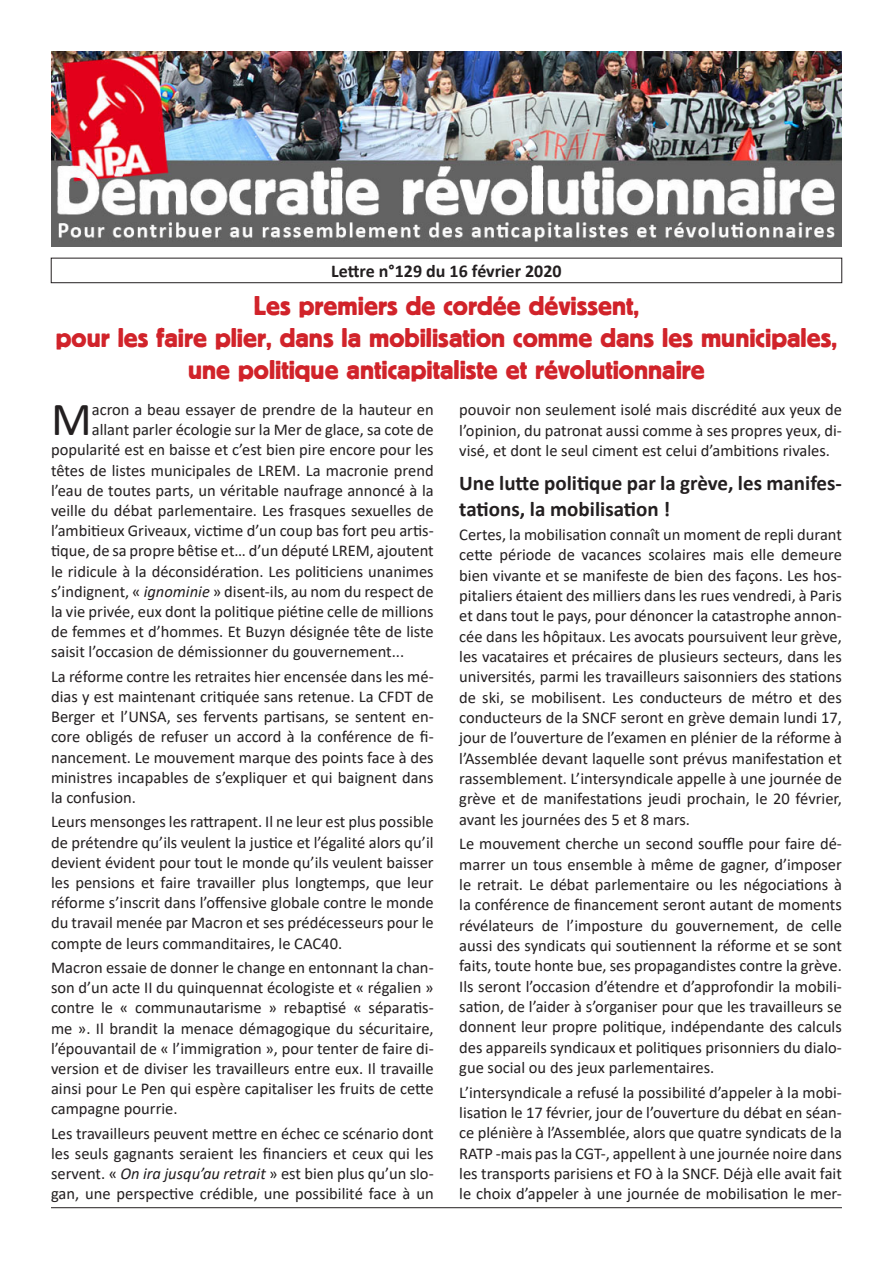
<style>
.page{position:relative;width:893px;height:1263px;background:#fff}
.page>*{position:absolute;margin:0;border:0;box-sizing:border-box;transform-origin:0 0}
.t1{font:47.7px "Calibri";color:#231f20}
.t2{font:27px/32.4px "Block BE";color:#d1232a;text-align:center}
.t3{font:700 21px/25.7px "Calibri";color:#231f20}
.t4{font:700 18px "Calibri";color:#231f20}
.t5{font:16.5px/20.4px "Calibri";color:#231f20;text-align:justify}
.s1{font-style:italic}
</style>
<div class="page">
<hr style="left:51px;top:1207px;width:791px;height:1px;background:#231f20">
<img style="left:51px;top:51px;width:791px;height:195px">
<div style="left:51px;top:258px;width:791px;height:25px;border:1px solid #231f20"></div>
<p class="t4" style="left:331px;top:258px;width:232px">Lettre n°129 du 16 février 2020</p>
<p class="t5" style="left:638px;top:60px;width:109px">www.npa-dr.org</p>
<h2 class="t2" style="left:56px;top:288px;width:783px">Les premiers de cordée dévissent,<br>pour les faire plier, dans la mobilisation comme dans les municipales, une politique anticapitaliste et révolutionnaire</h2>
<h1 class="t1" style="left:51px;top:386px;width:42px">M</h1>
<p class="t5" style="left:92px;top:399px;width:343px">acron a beau essayer de prendre de la hauteur en</p>
<p class="t5" style="left:92px;top:419px;width:343px">allant parler écologie sur la Mer de glace, sa cote de</p>
<p class="t5" style="left:51px;top:439px;width:384px">popularité est en baisse et c’est bien pire encore pour les</p>
<p class="t5" style="left:51px;top:459px;width:384px">têtes de listes municipales de LREM. La macronie prend</p>
<p class="t5" style="left:51px;top:480px;width:384px">l’eau de toutes parts, un véritable naufrage annoncé à la</p>
<p class="t5" style="left:51px;top:500px;width:384px">veille du débat parlementaire. Les frasques sexuelles de</p>
<p class="t5" style="left:51px;top:520px;width:384px">l’ambitieux Griveaux, victime d’un coup bas fort peu artis-</p>
<p class="t5" style="left:51px;top:540px;width:384px">tique, de sa propre bêtise et… d’un député LREM, ajoutent</p>
<p class="t5" style="left:51px;top:560px;width:384px">le ridicule à la déconsidération. Les politiciens unanimes</p>
<p class="t5" style="left:51px;top:581px;width:384px">s’indignent, « <span class="s1">ignominie</span> » disent-ils, au nom du respect de</p>
<p class="t5" style="left:51px;top:601px;width:384px">la vie privée, eux dont la politique piétine celle de millions</p>
<p class="t5" style="left:51px;top:621px;width:384px">de femmes et d’hommes. Et Buzyn désignée tête de liste</p>
<p class="t5" style="left:51px;top:641px;width:355px">saisit l’occasion de démissionner du gouvernement...</p>
<p class="t5" style="left:51px;top:666px;width:384px">La réforme contre les retraites hier encensée dans les mé&shy;dias y est maintenant critiquée sans retenue. La CFDT de Berger et l’UNSA, ses fervents partisans, se sentent en&shy;core obligés de refuser un accord à la conférence de fi&shy;nancement. Le mouvement marque des points face à des ministres incapables de s’expliquer et qui baignent dans la confusion.</p>
<p class="t5" style="left:51px;top:811px;width:384px">Leurs mensonges les rattrapent. Il ne leur est plus possible de prétendre qu’ils veulent la justice et l’égalité alors qu’il devient évident pour tout le monde qu’ils veulent baisser les pensions et faire travailler plus longtemps, que leur réforme s’inscrit dans l’offensive globale contre le monde du travail menée par Macron et ses prédécesseurs pour le compte de leurs commanditaires, le CAC40.</p>
<p class="t5" style="left:51px;top:957px;width:384px">Macron essaie de donner le change en entonnant la chan&shy;son d’un acte II du quinquennat écologiste et « régalien » contre le « communautarisme » rebaptisé « séparatis&shy;me ». Il brandit la menace démagogique du sécuritaire, l’épouvantail de « l’immigration », pour tenter de faire di&shy;version et de diviser les travailleurs entre eux. Il travaille ainsi pour Le Pen qui espère capitaliser les fruits de cette campagne pourrie.</p>
<p class="t5" style="left:51px;top:1123px;width:384px">Les travailleurs peuvent mettre en échec ce scénario dont les seuls gagnants seraient les financiers et ceux qui les servent. « <span class="s1">On ira jusqu’au retrait</span> » est bien plus qu’un slo&shy;gan, une perspective crédible, une possibilité face à un</p>
<p class="t5" style="left:459px;top:399px;width:384px">pouvoir non seulement isolé mais discrédité aux yeux de l’opinion, du patronat aussi comme à ses propres yeux, di&shy;visé, et dont le seul ciment est celui d’ambitions rivales.</p>
<p class="t3" style="left:459px;top:470px;width:384px">Une lutte politique par la grève, les manifes&shy;tations, la mobilisation !</p>
<p class="t5" style="left:459px;top:524px;width:384px">Certes, la mobilisation connaît un moment de repli durant cette période de vacances scolaires mais elle demeure bien vivante et se manifeste de bien des façons. Les hos&shy;pitaliers étaient des milliers dans les rues vendredi, à Paris et dans tout le pays, pour dénoncer la catastrophe annon&shy;cée dans les hôpitaux. Les avocats poursuivent leur grève, les vacataires et précaires de plusieurs secteurs, dans les universités, parmi les travailleurs saisonniers des stations de ski, se mobilisent. Les conducteurs de métro et des conducteurs de la SNCF seront en grève demain lundi 17, jour de l’ouverture de l’examen en plénier de la réforme à l’Assemblée devant laquelle sont prévus manifestation et rassemblement. L’intersyndicale appelle à une journée de grève et de manifestations jeudi prochain, le 20 février, avant les journées des 5 et 8 mars.</p>
<p class="t5" style="left:459px;top:833px;width:384px">Le mouvement cherche un second souffle pour faire dé&shy;marrer un tous ensemble à même de gagner, d’imposer le retrait. Le débat parlementaire ou les négociations à la conférence de financement seront autant de moments révélateurs de l’imposture du gouvernement, de celle aussi des syndicats qui soutiennent la réforme et se sont faits, toute honte bue, ses propagandistes contre la grève.<br>Ils seront l’occasion d’étendre et d’approfondir la mobili&shy;sation, de l’aider à s’organiser pour que les travailleurs se donnent leur propre politique, indépendante des calculs des appareils syndicaux et politiques prisonniers du dialo&shy;gue social ou des jeux parlementaires.</p>
<p class="t5" style="left:459px;top:1081px;width:384px">L’intersyndicale a refusé la possibilité d’appeler à la mobi&shy;lisation le 17 février, jour de l’ouverture du débat en séan&shy;ce plénière à l’Assemblée, alors que quatre syndicats de la RATP -mais pas la CGT-, appellent à une journée noire dans les transports parisiens et FO à la SNCF. Déjà elle avait fait le choix d’appeler à une journée de mobilisation le mer-</p>
</div>
